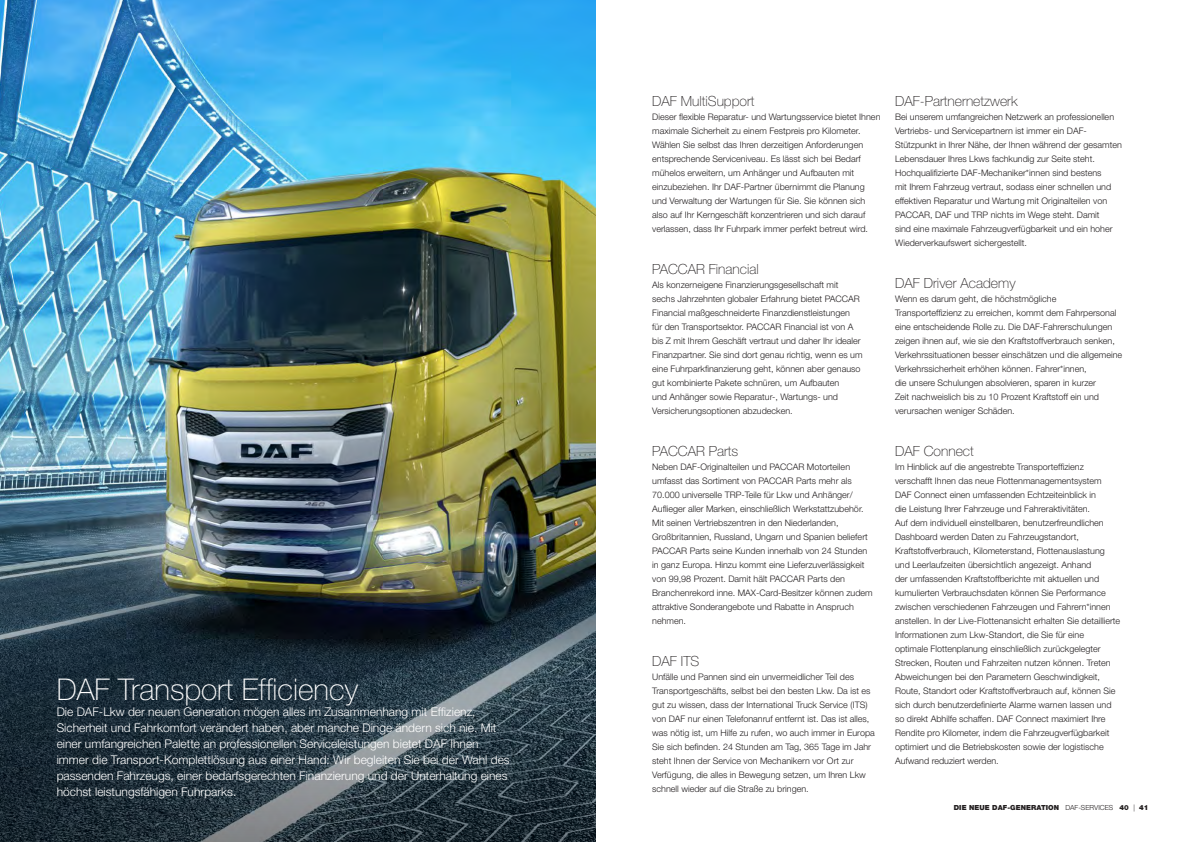
<style>
.page{position:relative;width:1191px;height:842px;background:#fff}
.page>*{position:absolute;margin:0;border:0;box-sizing:border-box;transform-origin:0 0}
.t1{font:100 30px "Helvetica Neue LT Pro";color:#fff}
.t2{font:100 14px "Helvetica Neue LT Pro";color:#231f20}
.t3{font:300 12px/16px "Helvetica Neue LT Pro";color:#fff}
.t4{font:300 9px/14px "Helvetica Neue LT Pro";color:#231f20}
.t5{font:900 7px "Helvetica Neue LT Pro";letter-spacing:.01em;color:#231f20}
.s1{font-weight:300}
</style>
<div class="page">
<img style="left:0;top:0;width:595px;height:655px">
<svg style="left:0;top:655px;width:595px;height:187px;background:#2c3c47"></svg>
<h1 class="t1" style="left:57px;top:672px;width:303px">DAF Transport Efficiency</h1>
<p class="t3" style="left:57px;top:703px;width:454px">Die DAF-Lkw der neuen Generation mögen alles im Zusammenhang mit Effizienz, Sicherheit und Fahrkomfort verändert haben, aber manche Dinge ändern sich nie. Mit einer umfangreichen Palette an professionellen Serviceleistungen bietet DAF Ihnen immer die Transport-Komplettlösung aus einer Hand: Wir begleiten Sie bei der Wahl des passenden Fahrzeugs, einer bedarfsgerechten Finanzierung und der Unterhaltung eines höchst leistungsfähigen Fuhrparks.</p>
<h2 class="t2" style="left:652px;top:93px;width:104px">DAF MultiSupport</h2>
<p class="t4" style="left:652px;top:110px;width:230px">Dieser flexible Reparatur- und Wartungsservice bietet Ihnen maximale Sicherheit zu einem Festpreis pro Kilometer.<br>Wählen Sie selbst das Ihren derzeitigen Anforderungen entsprechende Serviceniveau. Es lässt sich bei Bedarf mühelos erweitern, um Anhänger und Aufbauten mit einzubeziehen. Ihr DAF-Partner übernimmt die Planung und Verwaltung der Wartungen für Sie. Sie können sich also auf Ihr Kerngeschäft konzentrieren und sich darauf verlassen, dass Ihr Fuhrpark immer perfekt betreut wird.</p>
<h2 class="t2" style="left:652px;top:261px;width:108px">PACCAR Financial</h2>
<p class="t4" style="left:652px;top:278px;width:212px">Als konzerneigene Finanzierungsgesellschaft mit sechs Jahrzehnten globaler Erfahrung bietet PACCAR Financial maßgeschneiderte Finanzdienstleistungen<br>für den Transportsektor. PACCAR Financial ist von A bis Z mit Ihrem Geschäft vertraut und daher Ihr idealer Finanzpartner. Sie sind dort genau richtig, wenn es um eine Fuhrparkfinanzierung geht, können aber genauso gut kombinierte Pakete schnüren, um Aufbauten<br>und Anhänger sowie Reparatur-, Wartungs- und Versicherungsoptionen abzudecken.</p>
<h2 class="t2" style="left:652px;top:443px;width:88px">PACCAR Parts</h2>
<p class="t4" style="left:652px;top:460px;width:222px">Neben DAF-Originalteilen und PACCAR Motorteilen umfasst das Sortiment von PACCAR Parts mehr als 70.000 universelle TRP-Teile für Lkw und Anhänger/ Auflieger aller Marken, einschließlich Werkstattzubehör.<br>Mit seinen Vertriebszentren in den Niederlanden, Großbritannien, Russland, Ungarn und Spanien beliefert PACCAR Parts seine Kunden innerhalb von 24 Stunden in ganz Europa. Hinzu kommt eine Lieferzuverlässigkeit von 99,98 Prozent. Damit hält PACCAR Parts den Branchenrekord inne. MAX-Card-Besitzer können zudem attraktive Sonderangebote und Rabatte in Anspruch nehmen.</p>
<h2 class="t2" style="left:652px;top:653px;width:49px">DAF ITS</h2>
<p class="t4" style="left:652px;top:670px;width:224px">Unfälle und Pannen sind ein unvermeidlicher Teil des Transportgeschäfts, selbst bei den besten Lkw. Da ist es gut zu wissen, dass der International Truck Service (ITS) von DAF nur einen Telefonanruf entfernt ist. Das ist alles, was nötig ist, um Hilfe zu rufen, wo auch immer in Europa Sie sich befinden. 24 Stunden am Tag, 365 Tage im Jahr steht Ihnen der Service von Mechanikern vor Ort zur Verfügung, die alles in Bewegung setzen, um Ihren Lkw schnell wieder auf die Straße zu bringen.</p>
<h2 class="t2" style="left:895px;top:93px;width:124px">DAF-Partnernetzwerk</h2>
<p class="t4" style="left:895px;top:110px;width:228px">Bei unserem umfangreichen Netzwerk an professionellen Vertriebs- und Servicepartnern ist immer ein DAF-Stützpunkt in Ihrer Nähe, der Ihnen während der gesamten Lebensdauer Ihres Lkws fachkundig zur Seite steht.<br>Hochqualifizierte DAF-Mechaniker*innen sind bestens<br>mit Ihrem Fahrzeug vertraut, sodass einer schnellen und effektiven Reparatur und Wartung mit Originalteilen von PACCAR, DAF und TRP nichts im Wege steht. Damit<br>sind eine maximale Fahrzeugverfügbarkeit und ein hoher Wiederverkaufswert sichergestellt.</p>
<h2 class="t2" style="left:895px;top:275px;width:122px">DAF Driver Academy</h2>
<p class="t4" style="left:895px;top:292px;width:229px">Wenn es darum geht, die höchstmögliche Transporteffizienz zu erreichen, kommt dem Fahrpersonal eine entscheidende Rolle zu. Die DAF-Fahrerschulungen zeigen ihnen auf, wie sie den Kraftstoffverbrauch senken, Verkehrssituationen besser einschätzen und die allgemeine Verkehrssicherheit erhöhen können. Fahrer*innen,<br>die unsere Schulungen absolvieren, sparen in kurzer<br>Zeit nachweislich bis zu 10 Prozent Kraftstoff ein und verursachen weniger Schäden.</p>
<h2 class="t2" style="left:895px;top:443px;width:80px">DAF Connect</h2>
<p class="t4" style="left:895px;top:460px;width:227px">Im Hinblick auf die angestrebte Transporteffizienz verschafft Ihnen das neue Flottenmanagementsystem DAF Connect einen umfassenden Echtzeiteinblick in<br>die Leistung Ihrer Fahrzeuge und Fahreraktivitäten.<br>Auf dem individuell einstellbaren, benutzerfreundlichen Dashboard werden Daten zu Fahrzeugstandort, Kraftstoffverbrauch, Kilometerstand, Flottenauslastung und Leerlaufzeiten übersichtlich angezeigt. Anhand<br>der umfassenden Kraftstoffberichte mit aktuellen und kumulierten Verbrauchsdaten können Sie Performance zwischen verschiedenen Fahrzeugen und Fahrern*innen anstellen. In der Live-Flottenansicht erhalten Sie detaillierte Informationen zum Lkw-Standort, die Sie für eine<br>optimale Flottenplanung einschließlich zurückgelegter Strecken, Routen und Fahrzeiten nutzen können. Treten Abweichungen bei den Parametern Geschwindigkeit, Route, Standort oder Kraftstoffverbrauch auf, können Sie sich durch benutzerdefinierte Alarme warnen lassen und so direkt Abhilfe schaffen. DAF Connect maximiert Ihre Rendite pro Kilometer, indem die Fahrzeugverfügbarkeit optimiert und die Betriebskosten sowie der logistische Aufwand reduziert werden.</p>
<p class="t5" style="left:953px;top:803px;width:196px">DIE NEUE DAF-GENERATION <span class="s1">DAF-SERVICES</span> 40 <span class="s1">|</span> 41</p>
</div>
